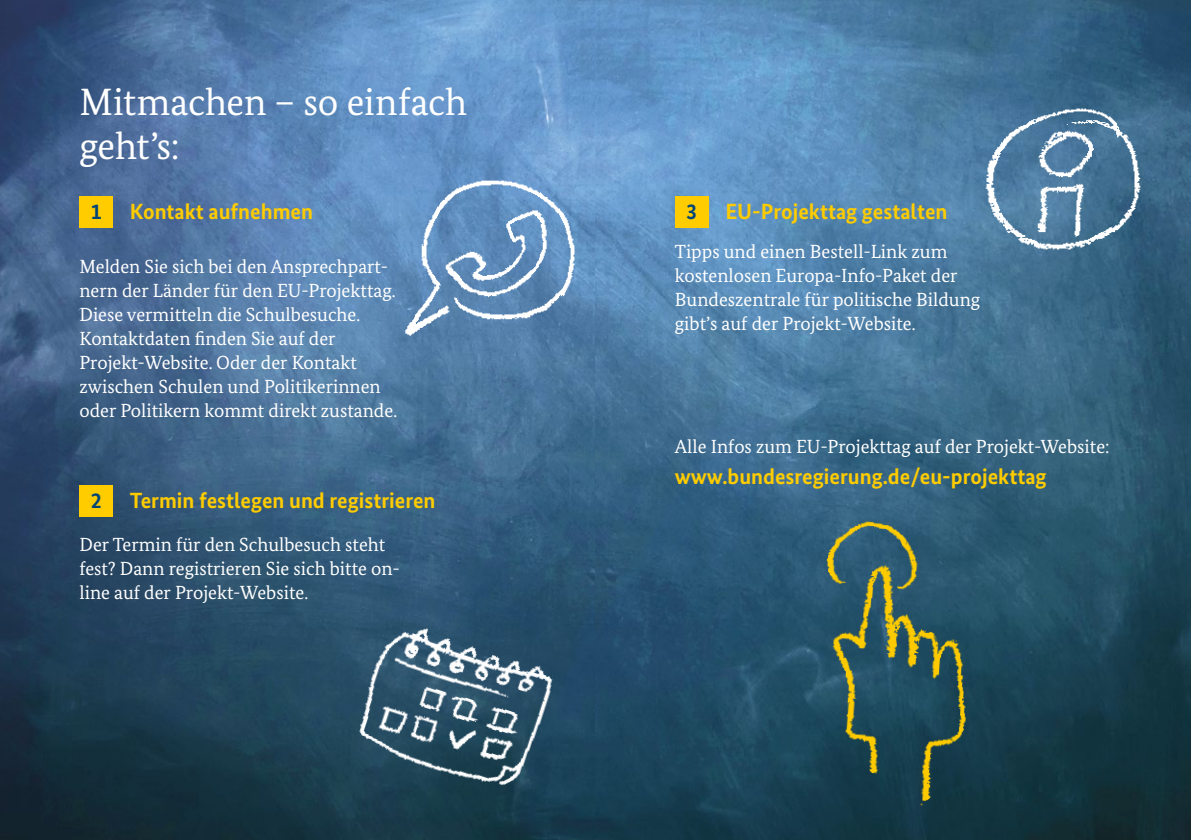
<style>
.page{position:relative;width:1191px;height:840px;background:#fff}
.page>*{position:absolute;margin:0;border:0;box-sizing:border-box;transform-origin:0 0}
.t1{font:38px/44px "Bundes Serif";letter-spacing:-.005em;color:#fff}
.t2{font:700 22px "Bundes Sans";color:#fc0}
.t3{font:700 22px "Bundes Sans";color:#004577}
.t4{font:19px/24px "Bundes Serif";color:#fff}
</style>
<div class="page">
<img style="left:0;top:0;width:1191px;height:839px">
<img style="left:334px;top:599px;width:229px;height:208px">
<img style="left:393px;top:171px;width:191px;height:179px">
<div style="left:79px;top:196px;width:34px;height:32px;background:#fc0"></div>
<div style="left:79px;top:484px;width:34px;height:32px;background:#fc0"></div>
<img style="left:974px;top:99px;width:172px;height:161px">
<img style="left:787px;top:499px;width:204px;height:331px">
<div style="left:675px;top:196px;width:33px;height:32px;background:#fc0"></div>
<h1 class="t1" style="left:79px;top:79px;width:389px">Mitmachen – so einfach geht’s:</h1>
<p class="t3" style="left:91px;top:198px;width:12px">1</p>
<p class="t2" style="left:130px;top:198px;width:185px">Kontakt aufnehmen</p>
<p class="t4" style="left:79px;top:254px;width:319px">Melden Sie sich bei den Ansprechpart&shy;nern der Länder für den EU-Projekttag.<br>Diese vermitteln die Schulbesuche.<br>Kontaktdaten finden Sie auf der Projekt-Website. Oder der Kontakt zwischen Schulen und Politikerinnen oder Politikern kommt direkt zustande.</p>
<p class="t3" style="left:91px;top:486px;width:12px">2</p>
<p class="t2" style="left:130px;top:486px;width:307px">Termin festlegen und registrieren</p>
<p class="t4" style="left:79px;top:532px;width:322px">Der Termin für den Schulbesuch steht fest? Dann registrieren Sie sich bitte on&shy;line auf der Projekt-Website.</p>
<p class="t3" style="left:686px;top:198px;width:12px">3</p>
<p class="t2" style="left:725px;top:198px;width:224px">EU-Projekttag gestalten</p>
<p class="t4" style="left:675px;top:239px;width:307px">Tipps und einen Bestell-Link zum kostenlosen Europa-Info-Paket der Bundeszentrale für politische Bildung gibt’s auf der Projekt-Website.</p>
<p class="t4" style="left:675px;top:434px;width:436px">Alle Infos zum EU-Projekttag auf der Projekt-Website:</p>
<p class="t2" style="left:675px;top:462px;width:373px">www.bundesregierung.de/eu-projekttag</p>
</div>
